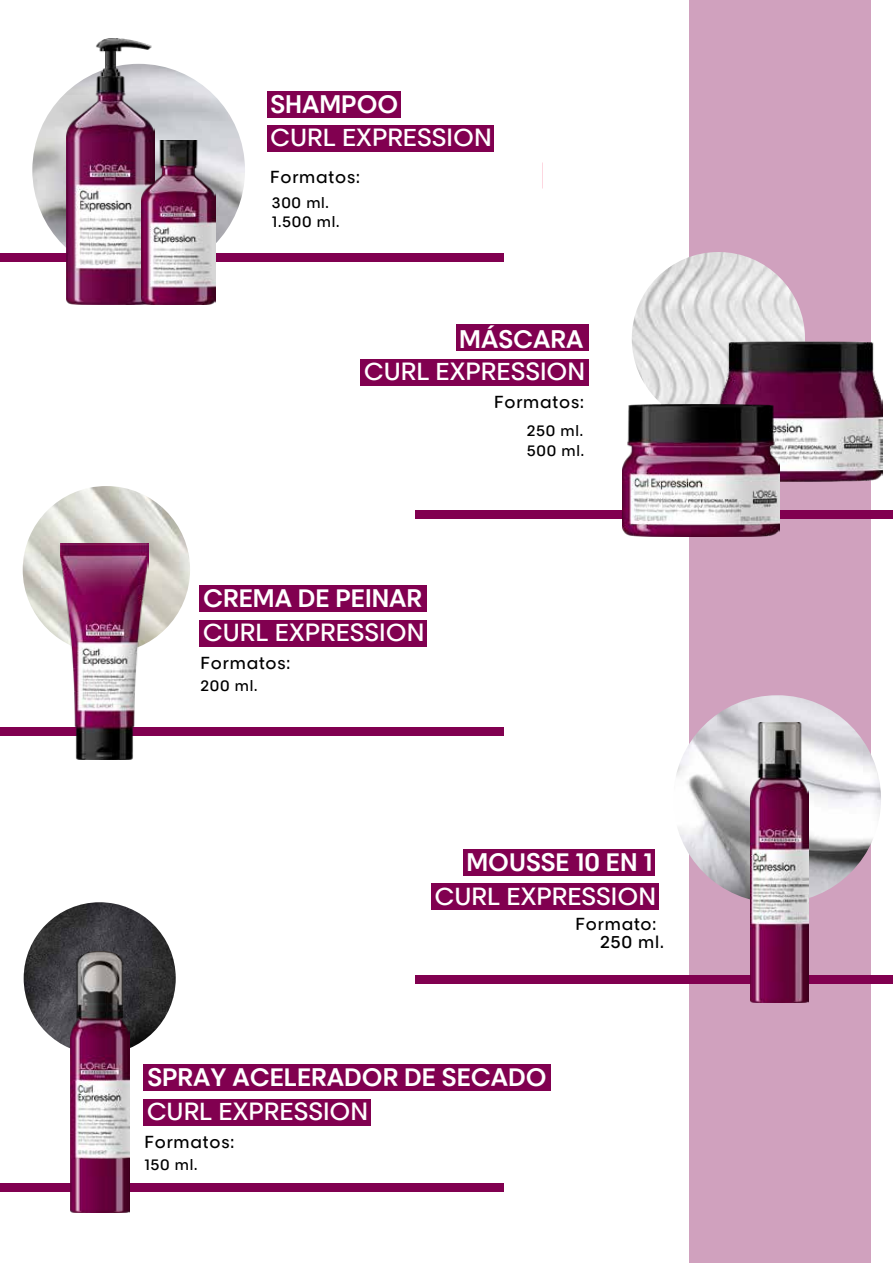
<style>
.page{position:relative;width:893px;height:1263px;background:#fff}
.page>*{position:absolute;margin:0;border:0;box-sizing:border-box;transform-origin:0 0}
.t1{font:23.7px "LOREAL PRO OFFICE";color:#fff}
.t2{font:600 23.7px "LOREAL PRO OFFICE";color:#fff}
.t3{font:16.65px/17.5px "LOREAL PRO OFFICE";letter-spacing:.05em;color:#000}
.t4{font:14.55px/19.5px "LOREAL PRO OFFICE";letter-spacing:.05em;color:#000}
</style>
<div class="page">
<div style="left:689px;top:0;width:181px;height:1263px;background:#d0a1be"></div>
<img style="left:632px;top:252px;width:173px;height:173px;border-radius:87px">
<img style="left:24px;top:902px;width:152px;height:152px;border-radius:76px">
<img style="left:23px;top:486px;width:167px;height:167px;border-radius:84px">
<img style="left:673px;top:695px;width:208px;height:208px;border-radius:104px">
<img style="left:32px;top:64px;width:213px;height:213px;border-radius:106px">
<div style="left:0;top:728px;width:504px;height:8px;background:#810050"></div>
<div style="left:415px;top:975px;width:478px;height:9px;background:#810050"></div>
<div style="left:415px;top:510px;width:478px;height:9px;background:#810050"></div>
<div style="left:0;top:253px;width:504px;height:8px;background:#810050"></div>
<div style="left:267px;top:91px;width:134px;height:27px;background:#810050"></div>
<div style="left:267px;top:125px;width:227px;height:27px;background:#810050"></div>
<div style="left:456px;top:324px;width:132px;height:27px;background:#810050"></div>
<div style="left:360px;top:359px;width:228px;height:26px;background:#810050"></div>
<div style="left:199px;top:585px;width:228px;height:27px;background:#810050"></div>
<div style="left:199px;top:620px;width:228px;height:26px;background:#810050"></div>
<div style="left:464px;top:849px;width:191px;height:27px;background:#810050"></div>
<div style="left:431px;top:883px;width:228px;height:27px;background:#810050"></div>
<div style="left:0;top:1183px;width:504px;height:9px;background:#810050"></div>
<div style="left:143px;top:1064px;width:408px;height:27px;background:#810050"></div>
<div style="left:143px;top:1099px;width:228px;height:26px;background:#810050"></div>
<img style="left:67px;top:39px;width:87px;height:265px">
<img style="left:142px;top:140px;width:73px;height:164px">
<img style="left:70px;top:951px;width:59px;height:261px">
<img style="left:751px;top:723px;width:57px;height:279px">
<img style="left:61px;top:543px;width:88px;height:216px">
<img style="left:718px;top:342px;width:165px;height:139px">
<img style="left:623px;top:404px;width:157px;height:133px">
<p class="t2" style="left:270px;top:87px;width:129px">SHAMPOO</p>
<p class="t1" style="left:270px;top:120px;width:223px">CURL EXPRESSION</p>
<p class="t3" style="left:270px;top:167px;width:91px">Formatos:</p>
<p class="t4" style="left:272px;top:192px;width:69px">300 ml.<br>1.500 ml.</p>
<p class="t2" style="left:459px;top:321px;width:126px">MÁSCARA</p>
<p class="t1" style="left:364px;top:354px;width:223px">CURL EXPRESSION</p>
<p class="t3" style="left:494px;top:392px;width:91px">Formatos:</p>
<p class="t2" style="left:203px;top:581px;width:221px">CREMA DE PEINAR</p>
<p class="t1" style="left:203px;top:614px;width:223px">CURL EXPRESSION</p>
<p class="t3" style="left:201px;top:653px;width:91px">Formatos:</p>
<p class="t4" style="left:201px;top:675px;width:58px">200 ml.</p>
<p class="t4" style="left:527px;top:420px;width:59px">250 ml.<br>500 ml.</p>
<p class="t2" style="left:466px;top:845px;width:187px">MOUSSE 10 EN 1</p>
<p class="t1" style="left:435px;top:878px;width:223px">CURL EXPRESSION</p>
<p class="t3" style="left:600px;top:914px;width:65px;text-indent:-25px">Formato:<br>250 ml.</p>
<p class="t2" style="left:147px;top:1060px;width:401px">SPRAY ACELERADOR DE SECADO</p>
<p class="t1" style="left:147px;top:1093px;width:223px">CURL EXPRESSION</p>
<p class="t3" style="left:144px;top:1132px;width:91px">Formatos:</p>
<p class="t4" style="left:144px;top:1154px;width:55px">150 ml.</p>
</div>
